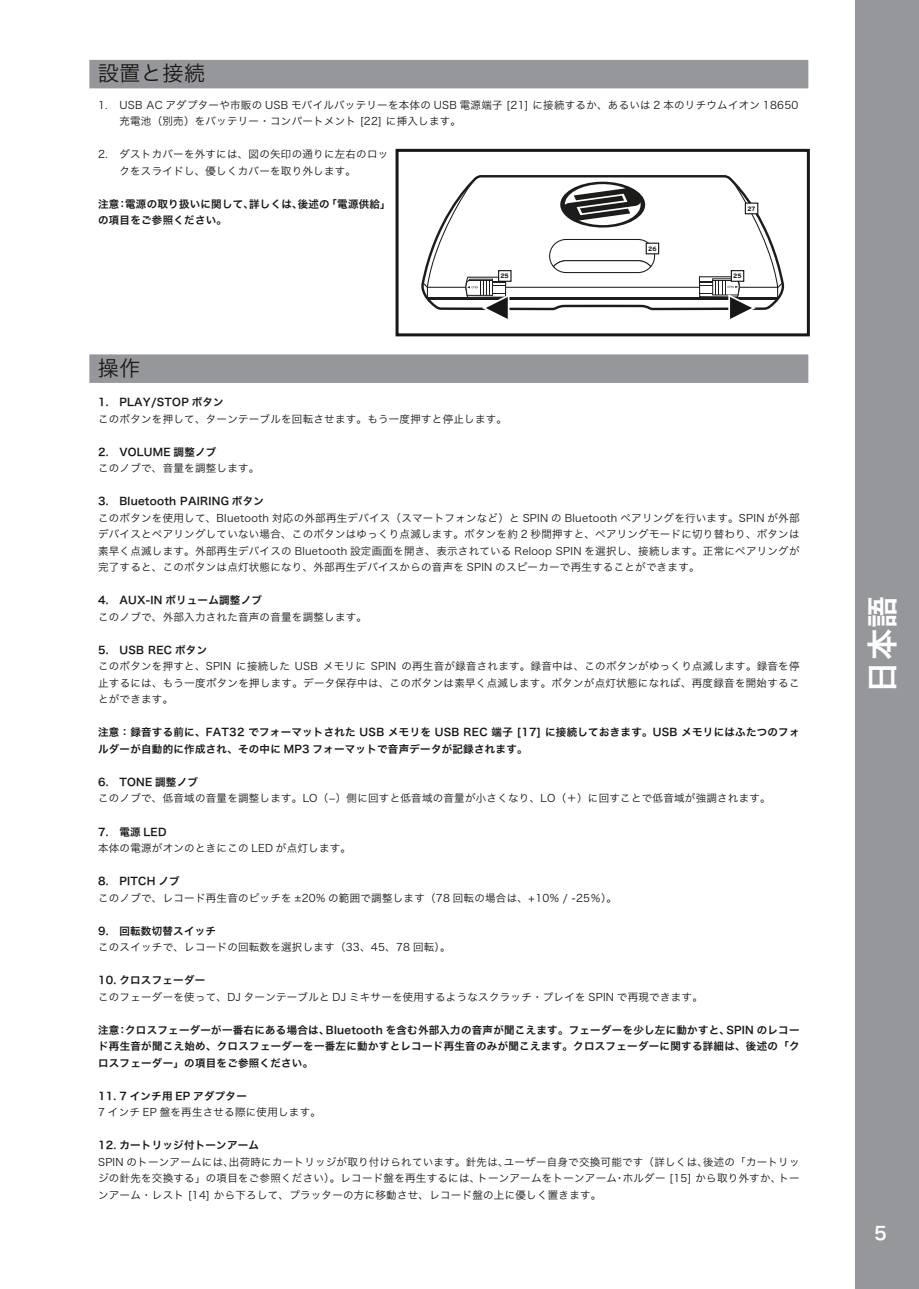
<style>
.page{position:relative;width:919px;height:1289px;background:#fff}
.page>*{position:absolute;margin:0;border:0;box-sizing:border-box;transform-origin:0 0}
.t1{font:31.65px "Hira Kaku Pro W6";color:#fff}
.t2{font:21px "Hira Kaku Pro W3";letter-spacing:.025em;color:#191715}
.t3{font:18px "Hira Kaku Pro W6";color:#fff}
.t4{font:10.5px/16.5px "Hira Kaku Pro W3";letter-spacing:.025em;color:#191715;text-align:justify}
.t5{font:10.5px/16.5px "Hira Kaku Pro W6";letter-spacing:.025em;color:#191715}
.t6{font:700 6.3px "Interstate";letter-spacing:-.03em;color:#191715}
</style>
<div class="page">
<div style="left:855px;top:0;width:63px;height:1288px;background:#96979b"></div>
<div style="left:89px;top:60px;width:719px;height:28px;background:#96979b"></div>
<div style="left:89px;top:354px;width:719px;height:29px;background:#96979b"></div>
<div style="left:395px;top:149px;width:414px;height:187px;border:3px solid #191715"></div>
<svg style="left:423px;top:175px;width:359px;height:144px"></svg>
<div style="left:745px;top:203px;width:12px;height:11px;background:#fff"></div>
<div style="left:744px;top:202px;width:14px;height:12px;border:1px solid #191715"></div>
<div style="left:498px;top:271px;width:13px;height:10px;background:#fff"></div>
<div style="left:498px;top:270px;width:13px;height:12px;border:1px solid #191715"></div>
<div style="left:646px;top:243px;width:12px;height:11px;background:#fff"></div>
<div style="left:645px;top:243px;width:14px;height:11px;border:1px solid #191715"></div>
<div style="left:731px;top:271px;width:12px;height:10px;background:#fff"></div>
<div style="left:730px;top:270px;width:14px;height:12px;border:1px solid #191715"></div>
<h2 class="t2" style="left:98px;top:55px;width:109px">設置と接続</h2>
<p class="t4" style="left:119px;top:96px;width:680px;text-indent:-21px">1. USB AC アダプターや市販の USB モバイルバッテリーを本体の USB 電源端子 [21] に接続するか、あるいは 2 本のリチウムイオン 18650充電池（別売）をバッテリー・コンパートメント [22] に挿入します。</p>
<p class="t4" style="left:119px;top:145px;width:270px;text-indent:-21px">2. ダストカバーを外すには、図の矢印の通りに左右のロックをスライドし、優しくカバーを取り外します。</p>
<p class="t5" style="left:98px;top:195px;width:294px">注意：電源の取り扱いに関して、詳しくは、後述の「電源供給」の項目をご参照ください。</p>
<p class="t6" style="left:747px;top:205px;width:10px">27</p>
<h2 class="t2" style="left:98px;top:349px;width:44px">操作</h2>
<p class="t6" style="left:500px;top:272px;width:10px">25</p>
<p class="t6" style="left:648px;top:245px;width:10px">26</p>
<p class="t6" style="left:733px;top:272px;width:10px">25</p>
<p class="t5" style="left:98px;top:394px;width:127px">1. PLAY/STOP ボタン</p>
<p class="t4" style="left:98px;top:410px;width:410px">このボタンを押して、ターンテーブルを回転させます。もう一度押すと停止します。</p>
<p class="t5" style="left:98px;top:443px;width:120px">2. VOLUME 調整ノブ</p>
<p class="t4" style="left:98px;top:459px;width:163px">このノブで、音量を調整します。</p>
<p class="t5" style="left:98px;top:493px;width:167px">3. Bluetooth PAIRING ボタン</p>
<p class="t4" style="left:98px;top:509px;width:703px">このボタンを使用して、Bluetooth 対応の外部再生デバイス（スマートフォンなど）と SPIN の Bluetooth ペアリングを行います。SPIN が外部デバイスとペアリングしていない場合、このボタンはゆっくり点滅します。ボタンを約 2 秒間押すと、ペアリングモードに切り替わり、ボタンは素早く点滅します。外部再生デバイスの Bluetooth 設定画面を開き、表示されている Reloop SPIN を選択し、接続します。正常にペアリングが完了すると、このボタンは点灯状態になり、外部再生デバイスからの音声を SPIN のスピーカーで再生することができます。</p>
<p class="t5" style="left:98px;top:591px;width:165px">4. AUX-IN ボリューム調整ノブ</p>
<p class="t4" style="left:98px;top:608px;width:270px">このノブで、外部入力された音声の音量を調整します。</p>
<p class="t5" style="left:98px;top:641px;width:111px">5. USB REC ボタン</p>
<p class="t4" style="left:98px;top:657px;width:703px">このボタンを押すと、SPIN に接続した USB メモリに SPIN の再生音が録音されます。録音中は、このボタンがゆっくり点滅します。録音を停止するには、もう一度ボタンを押します。データ保存中は、このボタンは素早く点滅します。ボタンが点灯状態になれば、再度録音を開始することができます。</p>
<p class="t5" style="left:98px;top:723px;width:703px">注意：録音する前に、FAT32 でフォーマットされた USB メモリを USB REC 端子 [17] に接続しておきます。USB メモリにはふたつのフォルダーが自動的に作成され、その中に MP3 フォーマットで音声データが記録されます。</p>
<p class="t5" style="left:98px;top:773px;width:101px">6. TONE 調整ノブ</p>
<p class="t4" style="left:98px;top:789px;width:674px">このノブで、低音域の音量を調整します。LO（-）側に回すと低音域の音量が小さくなり、LO（＋）に回すことで低音域が強調されます。</p>
<p class="t5" style="left:98px;top:822px;width:70px">7. 電源 LED</p>
<p class="t4" style="left:98px;top:839px;width:254px">本体の電源がオンのときにこの LED が点灯します。</p>
<p class="t5" style="left:98px;top:872px;width:83px">8. PITCH ノブ</p>
<p class="t4" style="left:98px;top:888px;width:520px">このノブで、レコード再生音のピッチを ±20% の範囲で調整します（78 回転の場合は、+10% / -25％）。</p>
<p class="t5" style="left:98px;top:921px;width:119px">9. 回転数切替スイッチ</p>
<p class="t4" style="left:98px;top:938px;width:354px">このスイッチで、レコードの回転数を選択します（33、45、78 回転）。</p>
<p class="t5" style="left:98px;top:971px;width:109px">10. クロスフェーダー</p>
<p class="t4" style="left:98px;top:987px;width:606px">このフェーダーを使って、DJ ターンテーブルと DJ ミキサーを使用するようなスクラッチ・プレイを SPIN で再現できます。</p>
<p class="t5" style="left:98px;top:1020px;width:703px;text-align:justify">注意：クロスフェーダーが一番右にある場合は、Bluetooth を含む外部入力の音声が聞こえます。フェーダーを少し左に動かすと、SPIN のレコード再生音が聞こえ始め、クロスフェーダーを一番左に動かすとレコード再生音のみが聞こえます。クロスフェーダーに関する詳細は、後述の「クロスフェーダー」の項目をご参照ください。</p>
<p class="t5" style="left:98px;top:1086px;width:150px">11. 7 インチ用 EP アダプター</p>
<p class="t4" style="left:98px;top:1103px;width:224px">7 インチ EP 盤を再生させる際に使用します。</p>
<p class="t5" style="left:98px;top:1136px;width:162px">12. カートリッジ付トーンアーム</p>
<p class="t4" style="left:98px;top:1152px;width:703px">SPIN のトーンアームには、出荷時にカートリッジが取り付けられています。針先は、ユーザー自身で交換可能です（詳しくは、後述の「カートリッジの針先を交換する」の項目をご参照ください）。レコード盤を再生するには、トーンアームをトーンアーム・ホルダー [15] から取り外すか、トーンアーム・レスト [14] から下ろして、プラッターの方に移動させ、レコード盤の上に優しく置きます。</p>
<h1 class="t1" style="left:853px;top:692px;width:98px;rotate:-90deg">日本語</h1>
<h3 class="t3" style="left:874px;top:1216px;width:14px">5</h3>
</div>
